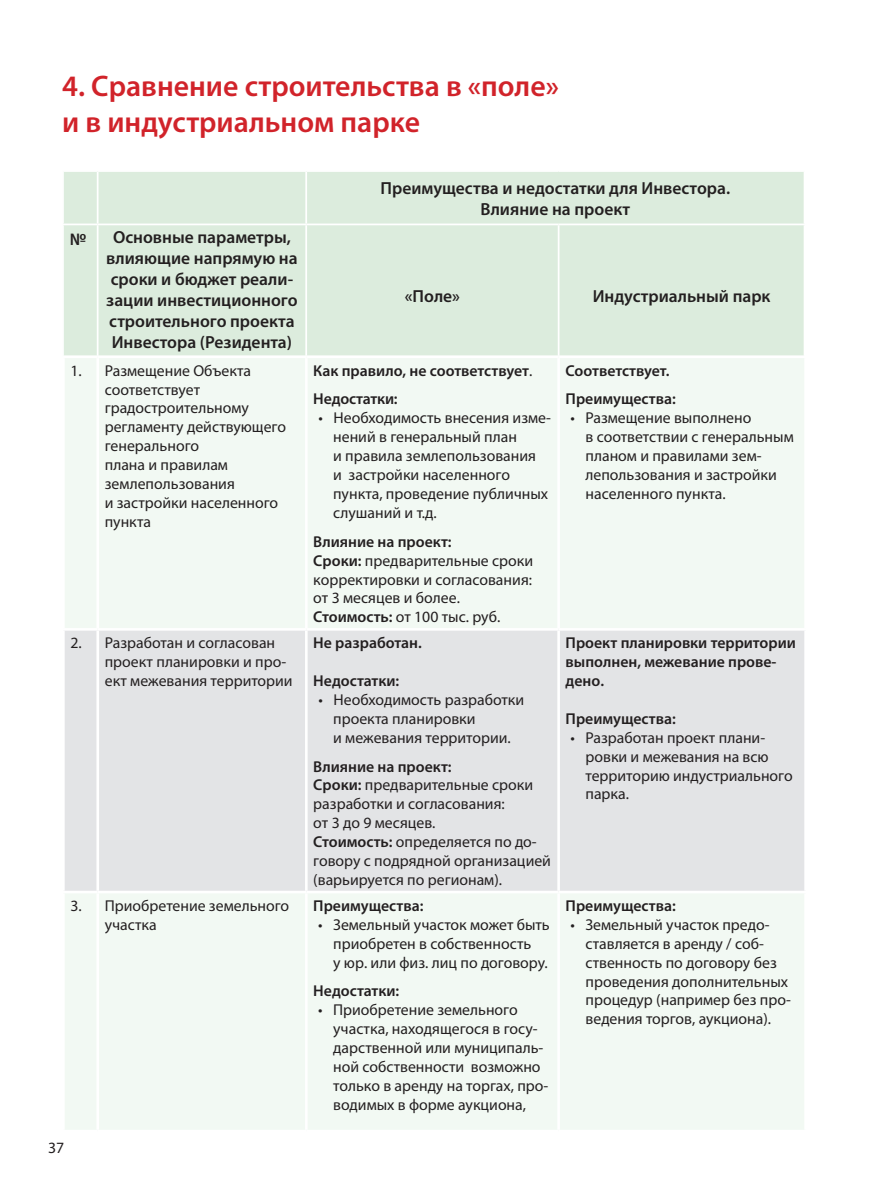
<style>
.page{position:relative;width:869px;height:1191px;background:#fff}
.page>*{position:absolute;margin:0;border:0;box-sizing:border-box;transform-origin:0 0}
.t1{font:600 29.75px/35.7px "Myriad Pro";color:#d1232a}
.t2{font:600 17.5px/21px "Myriad Pro";color:#231f20;text-align:center}
.t3{font:15.75px/18.9px "Myriad Pro";color:#231f20}
.t4{font:600 15.75px/28.9px "Myriad Pro";color:#231f20}
.s1{font-weight:400}
.s2{font-weight:600}
</style>
<div class="page">
<div style="left:64px;top:172px;width:739px;height:183px;background:#dcecdd"></div>
<hr style="left:62px;top:223px;width:36px;height:2px;background:#fff">
<hr style="left:97px;top:172px;width:1px;height:51px;background:#fff">
<hr style="left:98px;top:223px;width:208px;height:2px;background:#fff">
<hr style="left:97px;top:225px;width:1px;height:131px;background:#fff">
<hr style="left:305px;top:172px;width:2px;height:51px;background:#fff">
<hr style="left:306px;top:223px;width:252px;height:2px;background:#fff">
<hr style="left:305px;top:225px;width:2px;height:131px;background:#fff">
<hr style="left:558px;top:223px;width:247px;height:2px;background:#fff">
<hr style="left:557px;top:225px;width:2px;height:131px;background:#fff">
<div style="left:65px;top:358px;width:738px;height:771px;background:#f2f9f3"></div>
<div style="left:65px;top:630px;width:738px;height:260px;background:#e3e4e6"></div>
<hr style="left:96px;top:358px;width:3px;height:270px;background:#fff">
<hr style="left:305px;top:358px;width:2px;height:270px;background:#fff">
<hr style="left:557px;top:358px;width:2px;height:270px;background:#fff">
<hr style="left:62px;top:628px;width:36px;height:2px;background:#fff">
<hr style="left:98px;top:628px;width:208px;height:2px;background:#fff">
<hr style="left:96px;top:630px;width:3px;height:260px;background:#fff">
<hr style="left:306px;top:628px;width:252px;height:2px;background:#fff">
<hr style="left:305px;top:630px;width:2px;height:260px;background:#fff">
<hr style="left:558px;top:628px;width:248px;height:2px;background:#fff">
<hr style="left:557px;top:630px;width:2px;height:260px;background:#fff">
<hr style="left:62px;top:890px;width:36px;height:3px;background:#fff">
<hr style="left:98px;top:890px;width:208px;height:3px;background:#fff">
<hr style="left:96px;top:893px;width:3px;height:236px;background:#fff">
<hr style="left:306px;top:890px;width:252px;height:3px;background:#fff">
<hr style="left:305px;top:893px;width:2px;height:236px;background:#fff">
<hr style="left:558px;top:890px;width:248px;height:3px;background:#fff">
<hr style="left:557px;top:893px;width:2px;height:236px;background:#fff">
<h1 class="t1" style="left:62px;top:67px;width:498px">4. Сравнение строительства в «поле» и в индустриальном парке</h1>
<p class="t2" style="left:70px;top:228px;width:18px">№</p>
<p class="t2" style="left:106px;top:226px;width:193px">Основные параметры, влияющие напрямую на сроки и бюджет реали&shy;зации инвестиционного строительного проекта<br>Инвестора (Резидента)</p>
<p class="t2" style="left:380px;top:177px;width:351px">Преимущества и недостатки для Инвестора.<br>Влияние на проект</p>
<p class="t2" style="left:404px;top:285px;width:57px">«Поле»</p>
<p class="t2" style="left:592px;top:285px;width:179px">Индустриальный парк</p>
<p class="t3" style="left:105px;top:360px;width:183px;text-indent:-34px">1. Размещение Объекта соответствует градостроительному регламенту действующего генерального<br>плана и правилам землепользования<br>и застройки населенного пункта</p>
<p class="t4" style="left:313px;top:355px;width:220px">Как правило, не соответствует<span class="s1">.<br></span>Недостатки:</p>
<p class="t3" style="left:333px;top:408px;width:219px;text-indent:-15px">• Необходимость внесения изме&shy;нений в генеральный план<br>и правила землепользования<br>и застройки населенного пункта, проведение публичных слушаний и т.д.</p>
<p class="t3" style="left:313px;top:532px;width:221px"><span class="s2">Влияние на проект:<br>Сроки:</span> предварительные сроки корректировки и согласования: от 3 месяцев и более.<br><span class="s2">Стоимость:</span> от 100 тыс. руб.</p>
<p class="t3" style="left:105px;top:633px;width:189px;text-indent:-34px">2. Разработан и согласован проект планировки и про&shy;ект межевания территории</p>
<p class="t4" style="left:313px;top:628px;width:110px">Не разработан.</p>
<p class="t4" style="left:313px;top:666px;width:87px">Недостатки:</p>
<p class="t3" style="left:333px;top:690px;width:192px;text-indent:-15px">• Необходимость разработки проекта планировки<br>и межевания территории.</p>
<p class="t3" style="left:313px;top:756px;width:239px"><span class="s2">Влияние на проект:<br>Сроки:</span> предварительные сроки разработки и согласования:<br>от 3 до 9 месяцев.<br><span class="s2">Стоимость:</span> определяется по до&shy;говору с подрядной организацией (варьируется по регионам).</p>
<p class="t3" style="left:105px;top:896px;width:186px;text-indent:-34px">3. Приобретение земельного участка</p>
<p class="t4" style="left:313px;top:890px;width:112px">Преимущества:</p>
<p class="t3" style="left:333px;top:914px;width:218px;text-indent:-15px">• Земельный участок может быть приобретен в собственность<br>у юр. или физ. лиц по договору.</p>
<p class="t4" style="left:313px;top:976px;width:87px">Недостатки:</p>
<p class="t3" style="left:333px;top:1000px;width:217px;text-indent:-15px">• Приобретение земельного участка, находящегося в госу&shy;дарственной или муниципаль&shy;ной собственности возможно только в аренду на торгах, про&shy;водимых в форме аукциона,</p>
<p class="t3" style="left:48px;top:1138px;width:18px">37</p>
<p class="t4" style="left:565px;top:355px;width:112px">Соответствует.<br>Преимущества:</p>
<p class="t3" style="left:585px;top:408px;width:210px;text-indent:-15px">• Размещение выполнено<br>в соответствии с генеральным планом и правилами зем&shy;лепользования и застройки населенного пункта.</p>
<p class="t4" style="left:565px;top:633px;width:232px;line-height:18.9px">Проект планировки территории выполнен, межевание прове&shy;дено.</p>
<p class="t4" style="left:565px;top:703px;width:112px">Преимущества:</p>
<p class="t3" style="left:585px;top:727px;width:208px;text-indent:-15px">• Разработан проект плани&shy;ровки и межевания на всю территорию индустриального парка.</p>
<p class="t4" style="left:565px;top:890px;width:112px">Преимущества:</p>
<p class="t3" style="left:585px;top:914px;width:207px;text-indent:-15px">• Земельный участок предо&shy;ставляется в аренду / соб&shy;ственность по договору без проведения дополнительных процедур (например без про&shy;ведения торгов, аукциона).</p>
</div>
